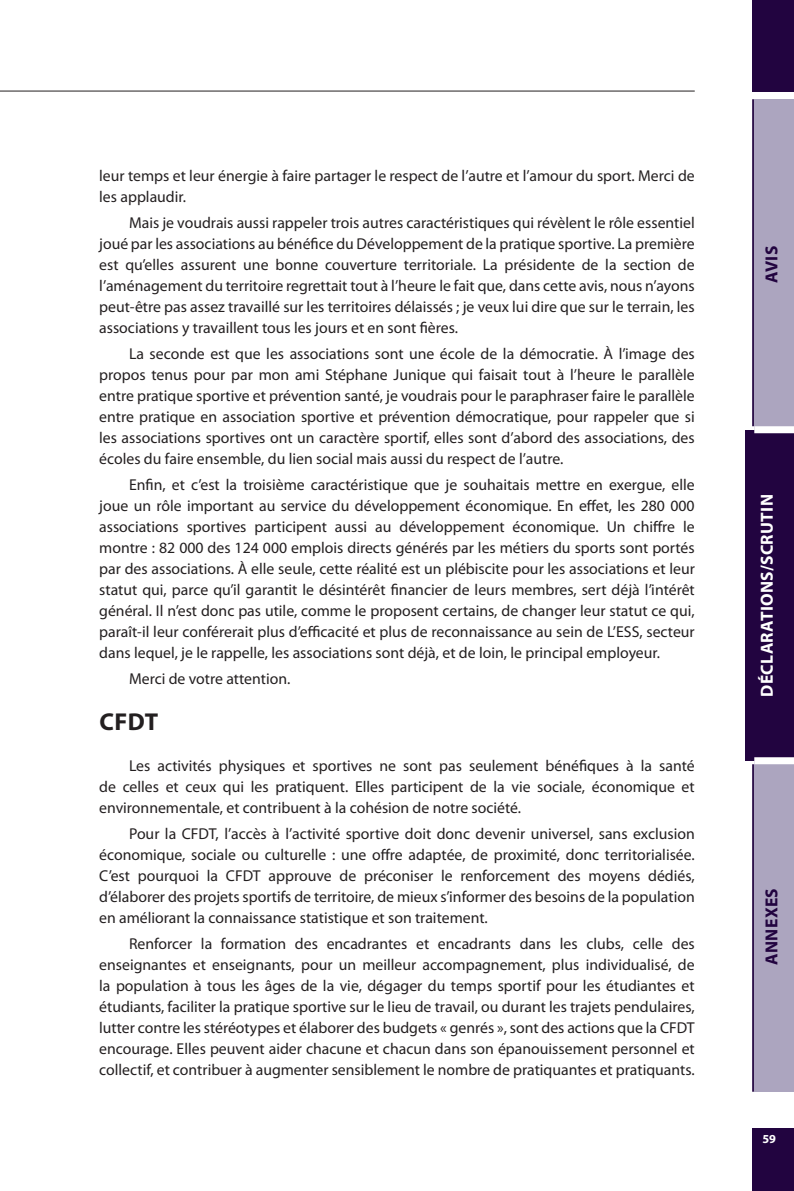
<style>
.page{position:relative;width:794px;height:1191px;background:#fff}
.page>*{position:absolute;margin:0;border:0;box-sizing:border-box;transform-origin:0 0}
.Titre_Groupe{font:700 24.5px "Myriad Pro";color:#231f20}
.t1{font:700 17.5px "Myriad Pro";letter-spacing:.02em;color:#fff}
.t2{font:700 17.5px "Myriad Pro";letter-spacing:.02em;color:#220440}
.Alinéa{font:15.75px/21px "Myriad Pro";color:#231f20;text-align:justify}
.t3{font:700 12.25px "Myriad Pro";color:#fff}
</style>
<div class="page">
<div style="left:745px;top:430px;width:49px;height:330px;background:#220440"></div>
<div style="left:754px;top:99px;width:40px;height:331px;background:#aca5bf"></div>
<div style="left:754px;top:761px;width:40px;height:330px;background:#aca5bf"></div>
<hr style="left:752px;top:764px;width:2px;height:327px;background:#220440">
<hr style="left:752px;top:99px;width:2px;height:327px;background:#220440">
<div style="left:754px;top:426px;width:40px;height:7px;background:#fff"></div>
<div style="left:754px;top:757px;width:40px;height:7px;background:#fff"></div>
<div style="left:752px;top:1129px;width:42px;height:62px;background:#220440"></div>
<div style="left:752px;top:0;width:42px;height:91px;background:#220440"></div>
<hr style="left:0;top:91px;width:694px;height:1px;background:#231f20">
<p class="Alinéa" style="left:99px;top:164px;width:597px">leur temps et leur énergie à faire partager le respect de l’autre et l’amour du sport. Merci de les applaudir.</p>
<p class="Alinéa" style="left:99px;top:211px;width:597px;text-indent:30px">Mais je voudrais aussi rappeler trois autres caractéristiques qui révèlent le rôle essentiel joué par les associations au bénéfice du Développement de la pratique sportive. La première est qu’elles assurent une bonne couverture territoriale. La présidente de la section de l’aménagement du territoire regrettait tout à l’heure le fait que, dans cette avis, nous n’ayons peut-être pas assez travaillé sur les territoires délaissés ; je veux lui dire que sur le terrain, les associations y travaillent tous les jours et en sont fières.</p>
<p class="Alinéa" style="left:99px;top:342px;width:597px;text-indent:30px">La seconde est que les associations sont une école de la démocratie. À l’image des propos tenus pour par mon ami Stéphane Junique qui faisait tout à l’heure le parallèle entre pratique sportive et prévention santé, je voudrais pour le paraphraser faire le parallèle entre pratique en association sportive et prévention démocratique, pour rappeler que si les associations sportives ont un caractère sportif, elles sont d’abord des associations, des écoles du faire ensemble, du lien social mais aussi du respect de l’autre.</p>
<p class="Alinéa" style="left:99px;top:473px;width:597px;text-indent:30px">Enfin, et c’est la troisième caractéristique que je souhaitais mettre en exergue, elle joue un rôle important au service du développement économique. En effet, les 280 000 associations sportives participent aussi au développement économique. Un chiffre le montre : 82 000 des 124 000 emplois directs générés par les métiers du sports sont portés par des associations. À elle seule, cette réalité est un plébiscite pour les associations et leur statut qui, parce qu’il garantit le désintérêt financier de leurs membres, sert déjà l’intérêt général. Il n’est donc pas utile, comme le proposent certains, de changer leur statut ce qui, paraît-il leur conférerait plus d’efficacité et plus de reconnaissance au sein de L’ESS, secteur dans lequel, je le rappelle, les associations sont déjà, et de loin, le principal employeur.</p>
<p class="Alinéa" style="left:129px;top:667px;width:163px">Merci de votre attention.</p>
<p class="Titre_Groupe" style="left:99px;top:705px;width:60px">CFDT</p>
<p class="Alinéa" style="left:99px;top:755px;width:597px;text-indent:30px">Les activités physiques et sportives ne sont pas seulement bénéfiques à la santé de celles et ceux qui les pratiquent. Elles participent de la vie sociale, économique et environnementale, et contribuent à la cohésion de notre société.</p>
<p class="Alinéa" style="left:99px;top:822px;width:597px;text-indent:30px">Pour la CFDT, l’accès à l’activité sportive doit donc devenir universel, sans exclusion économique, sociale ou culturelle : une offre adaptée, de proximité, donc territorialisée.<br>C’est pourquoi la CFDT approuve de préconiser le renforcement des moyens dédiés, d’élaborer des projets sportifs de territoire, de mieux s’informer des besoins de la population en améliorant la connaissance statistique et son traitement.</p>
<p class="Alinéa" style="left:99px;top:932px;width:597px;text-indent:30px">Renforcer la formation des encadrantes et encadrants dans les clubs, celle des enseignantes et enseignants, pour un meilleur accompagnement, plus individualisé, de la population à tous les âges de la vie, dégager du temps sportif pour les étudiantes et étudiants, faciliter la pratique sportive sur le lieu de travail, ou durant les trajets pendulaires, lutter contre les stéréotypes et élaborer des budgets « genrés », sont des actions que la CFDT encourage. Elles peuvent aider chacune et chacun dans son épanouissement personnel et collectif, et contribuer à augmenter sensiblement le nombre de pratiquantes et pratiquants.</p>
<p class="t2" style="left:760px;top:283px;width:39px;rotate:-90deg">AVIS</p>
<p class="t1" style="left:755px;top:697px;width:204px;rotate:-90deg">DÉCLARATIONS/SCRUTIN</p>
<p class="t2" style="left:760px;top:964px;width:78px;rotate:-90deg">ANNEXES</p>
<p class="t3" style="left:762px;top:1131px;width:15px">59</p>
</div>
